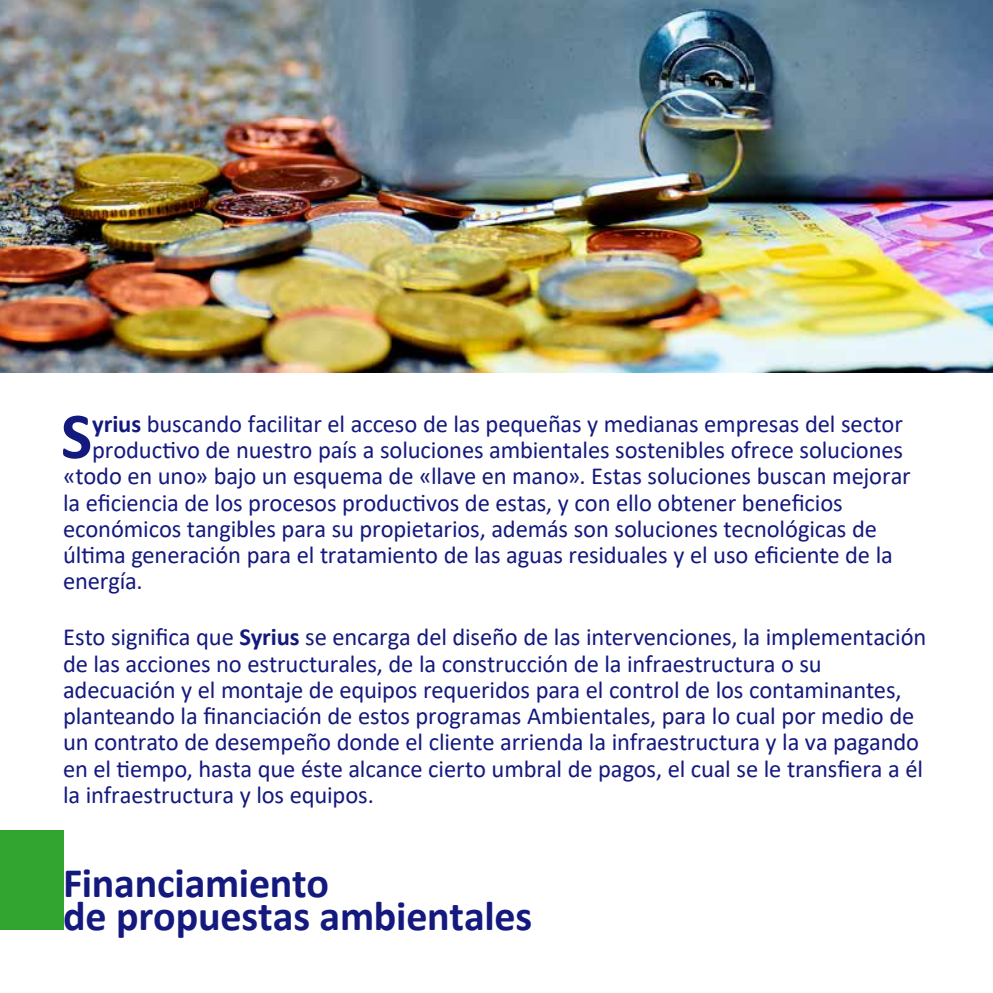
<style>
.page{position:relative;width:993px;height:993px;background:#fff}
.page>*{position:absolute;margin:0;border:0;box-sizing:border-box;transform-origin:0 0}
.t1{font:700 65.8px "Calibri";color:#14197e}
.t2{font:700 42px/33.2px "Calibri";letter-spacing:-.005em;color:#14197e}
.t3{font:24.5px/26.2px "Calibri";letter-spacing:-.005em;color:#14197e}
.s1{font-weight:700}
</style>
<div class="page">
<div style="left:0;top:830px;width:63px;height:99px;background:#32a530"></div>
<img style="left:0;top:0;width:992px;height:372px">
<h1 class="t1" style="left:61px;top:389px;width:33px">S</h1>
<p class="t3" style="left:92px;top:409px;width:811px"><span class="s1">yrius</span> buscando facilitar el acceso de las pequeñas y medianas empresas del sector</p>
<p class="t3" style="left:92px;top:436px;width:812px">productivo de nuestro país a soluciones ambientales sostenibles ofrece soluciones</p>
<p class="t3" style="left:63px;top:462px;width:849px">«todo en uno» bajo un esquema de «llave en mano». Estas soluciones buscan mejorar</p>
<p class="t3" style="left:63px;top:488px;width:781px">la eficiencia de los procesos productivos de estas, y con ello obtener beneficios</p>
<p class="t3" style="left:63px;top:514px;width:815px">económicos tangibles para su propietarios, además son soluciones tecnológicas de</p>
<p class="t3" style="left:63px;top:541px;width:831px">última generación para el tratamiento de las aguas residuales y el uso eficiente de la</p>
<p class="t3" style="left:63px;top:567px;width:81px">energía.</p>
<p class="t3" style="left:63px;top:623px;width:864px">Esto significa que <span class="s1">Syrius</span> se encarga del diseño de las intervenciones, la implementación de las acciones no estructurales, de la construcción de la infraestructura o su adecuación y el montaje de equipos requeridos para el control de los contaminantes, planteando la financiación de estos programas Ambientales, para lo cual por medio de un contrato de desempeño donde el cliente arrienda la infraestructura y la va pagando en el tiempo, hasta que éste alcance cierto umbral de pagos, el cual se le transfiera a él la infraestructura y los equipos.</p>
<h2 class="t2" style="left:63px;top:865px;width:470px">Financiamiento<br>de propuestas ambientales</h2>
</div>
